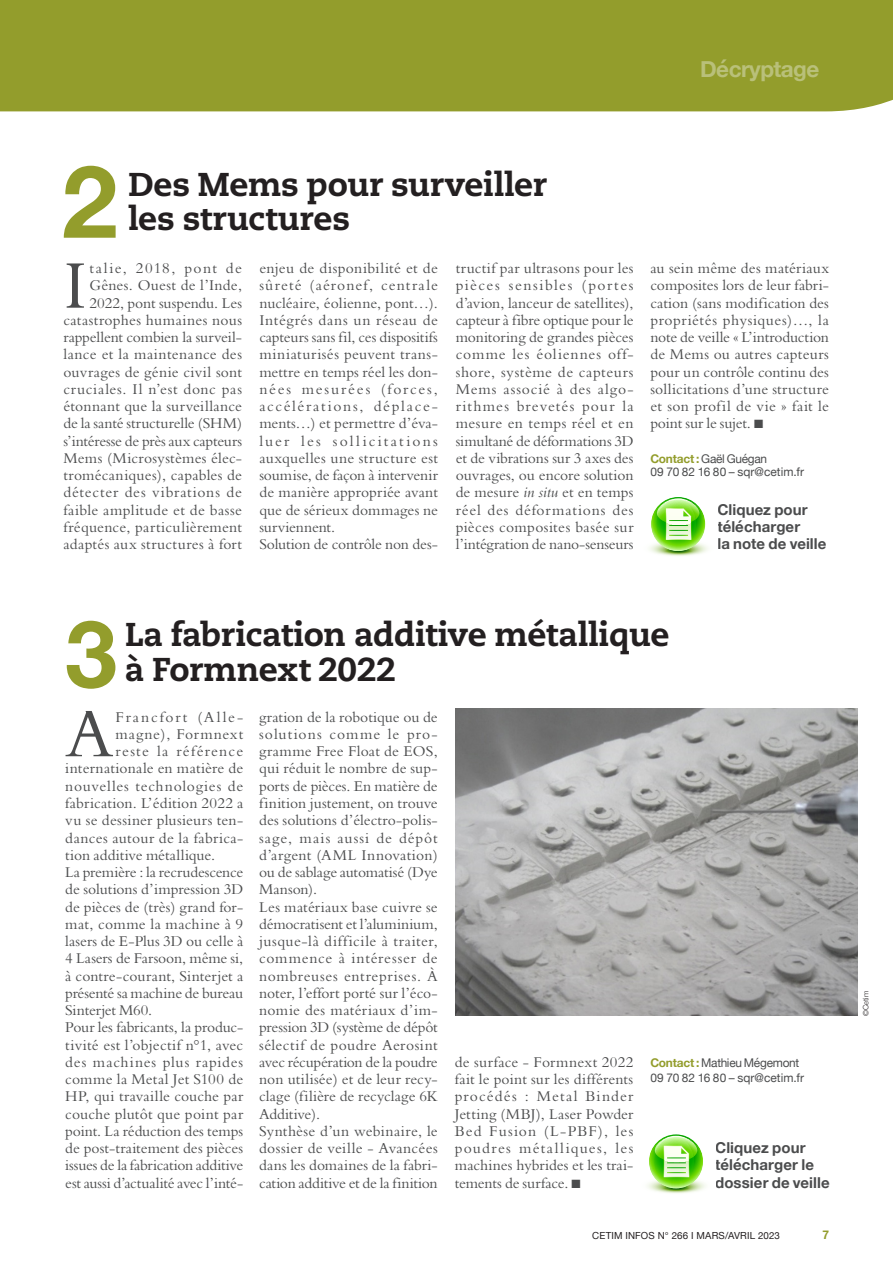
<style>
.page{position:relative;width:893px;height:1263px;background:#fff}
.page>*{position:absolute;margin:0;border:0;box-sizing:border-box;transform-origin:0 0}
.t1{font:71.1px "Bembo";color:#4b4c4d}
.t2{font:800 33px/34.5px "Caecilia";letter-spacing:-.01em;color:#231f20}
.t3{font:700 22.5px "Helvetica Neue";letter-spacing:-.025em;color:#b9c07a}
.t4{font:15.6px/17.2px "Bembo";letter-spacing:.01em;color:#4b4c4d;text-align:justify}
.t5{font:15.6px "Bembo";letter-spacing:-.015em;color:#4b4c4d}
.t6{font:15.6px "Bembo";letter-spacing:-.01em;color:#4b4c4d}
.t7{font:15.6px "Bembo";letter-spacing:.045em;color:#4b4c4d}
.t8{font:15.6px "Bembo";letter-spacing:.05em;color:#4b4c4d}
.t9{font:15.6px "Bembo";letter-spacing:.08em;color:#4b4c4d}
.t10{font:15.6px "Bembo";letter-spacing:.13em;color:#4b4c4d}
.t11{font:15.6px "Bembo";letter-spacing:.06em;color:#4b4c4d}
.t12{font:700 15px/17.2px "Helvetica Neue";letter-spacing:.005em;color:#4b4c4d}
.t13{font:12px/15px "Helvetica Neue";letter-spacing:-.02em;color:#4b4c4d}
.t14{font:700 12px "Helvetica Neue";color:#939d2c}
.t15{font:9.75px "Helvetica Neue";letter-spacing:.015em;color:#231f20}
.t16{font:300 7.5px "Helvetica Neue";letter-spacing:-.005em;color:#231f20}
.s1{font-style:italic}
.s2{font-weight:700;color:#939d2c}
</style>
<div class="page">
<div style="left:0;top:0;width:893px;height:111px;background:#939d2c"></div>
<svg style="left:64px;top:166px;width:52px;height:72px"></svg>
<svg style="left:647px;top:1135px;width:59px;height:58px"></svg>
<svg style="left:67px;top:621px;width:48px;height:68px"></svg>
<img style="left:456px;top:709px;width:401px;height:307px">
<svg style="left:649px;top:498px;width:59px;height:58px"></svg>
<h3 class="t3" style="left:700px;top:52px;width:121px">Décryptage</h3>
<h2 class="t2" style="left:128px;top:167px;width:420px">Des Mems pour surveiller les structures</h2>
<p class="t4" style="left:63px;top:259px;width:180px;text-align:right">talie, 2018, pont de<br>Gênes. Ouest de l’Inde,<br>2022, pont suspendu. Les catastrophes humaines nous rappellent combien la surveil&shy;lance et la maintenance des ouvrages de génie civil sont cruciales. Il n’est donc pas étonnant que la surveillance de la santé structurelle (SHM) s’intéresse de près aux capteurs<br>Mems (Microsystèmes élec&shy;tromécaniques), capables de détecter des vibrations de faible amplitude et de basse fréquence, particulièrement adaptés aux structures à fort</p>
<p class="t4" style="left:259px;top:259px;width:180px;text-align:left">enjeu de disponibilité et de sûreté (aéronef, centrale nucléaire, éolienne, pont…).<br>Intégrés dans un réseau de capteurs sans fil, ces dispositifs miniaturisés peuvent trans&shy;mettre en temps réel les don&shy;nées mesurées (forces, accélérations, déplace&shy;ments…) et permettre d’éva&shy;luer les sollicitations auxquelles une structure est soumise, de façon à intervenir de manière appropriée avant que de sérieux dommages ne surviennent.<br>Solution de contrôle non des-</p>
<p class="t4" style="left:456px;top:259px;width:179px">tructif par ultrasons pour les pièces sensibles (portes d’avion, lanceur de satellites), capteur à fibre optique pour le monitoring de grandes pièces comme les éoliennes off&shy;shore, système de capteurs Mems associé à des algo&shy;rithmes brevetés pour la mesure en temps réel et en simultané de déformations 3D et de vibrations sur 3 axes des ouvrages, ou encore solution de mesure <span class="s1">in situ</span> et en temps réel des déformations des pièces composites basée sur l’intégration de nano-senseurs</p>
<h1 class="t1" style="left:63px;top:244px;width:25px">I</h1>
<p class="t4" style="left:650px;top:259px;width:180px">au sein même des matériaux composites lors de leur fabri&shy;cation (sans modification des propriétés physiques)…, la note de veille « L’introduction de Mems ou autres capteurs pour un contrôle continu des sollicitations d’une structure et son profil de vie » fait le point sur le sujet. ■</p>
<p class="t13" style="left:650px;top:453px;width:155px;line-height:13.5px"><span class="s2">Contact :</span> Gaël Guégan<br>09 70 82 16 80 – sqr@cetim.fr</p>
<p class="t12" style="left:717px;top:501px;width:111px">Cliquez pour télécharger<br>la note de veille</p>
<h2 class="t2" style="left:125px;top:618px;width:546px">La fabrication additive métallique à Formnext 2022</h2>
<h1 class="t1" style="left:65px;top:692px;width:50px">A</h1>
<p class="t10" style="left:116px;top:708px;width:129px">Francfort (Alle-</p>
<p class="t11" style="left:116px;top:725px;width:129px">magne), Formnext</p>
<p class="t9" style="left:116px;top:742px;width:129px">reste la référence</p>
<p class="t4" style="left:65px;top:760px;width:179px">internationale en matière de</p>
<p class="t7" style="left:65px;top:777px;width:179px">nouvelles technologies de</p>
<p class="t4" style="left:65px;top:794px;width:179px">fabrication. L’édition 2022 a</p>
<p class="t4" style="left:65px;top:811px;width:179px">vu se dessiner plusieurs ten-</p>
<p class="t4" style="left:65px;top:829px;width:179px">dances autour de la fabrica-</p>
<p class="t4" style="left:65px;top:846px;width:152px">tion additive métallique.</p>
<p class="t5" style="left:65px;top:863px;width:179px">La première : la recrudescence</p>
<p class="t4" style="left:65px;top:880px;width:179px">de solutions d’impression 3D</p>
<p class="t4" style="left:65px;top:898px;width:179px">de pièces de (très) grand for-</p>
<p class="t4" style="left:65px;top:915px;width:179px">mat, comme la machine à 9</p>
<p class="t4" style="left:65px;top:932px;width:179px">lasers de E-Plus 3D ou celle à</p>
<p class="t6" style="left:65px;top:949px;width:179px">4 Lasers de Farsoon, même si,</p>
<p class="t4" style="left:65px;top:967px;width:179px">à contre-courant, Sinterjet a</p>
<p class="t5" style="left:65px;top:984px;width:179px">présenté sa machine de bureau</p>
<p class="t5" style="left:65px;top:1001px;width:88px">Sinterjet M60.</p>
<p class="t6" style="left:65px;top:1018px;width:179px">Pour les fabricants, la produc-</p>
<p class="t4" style="left:65px;top:1036px;width:179px">tivité est l’objectif n°1, avec</p>
<p class="t8" style="left:65px;top:1053px;width:179px">des machines plus rapides</p>
<p class="t4" style="left:65px;top:1070px;width:179px">comme la Metal Jet S100 de</p>
<p class="t4" style="left:65px;top:1087px;width:179px">HP, qui travaille couche par</p>
<p class="t4" style="left:65px;top:1105px;width:179px">couche plutôt que point par</p>
<p class="t6" style="left:65px;top:1122px;width:179px">point. La réduction des temps</p>
<p class="t4" style="left:65px;top:1139px;width:179px">de post-traitement des pièces</p>
<p class="t5" style="left:65px;top:1156px;width:179px">issues de la fabrication additive</p>
<p class="t5" style="left:65px;top:1173px;width:179px">est aussi d’actualité avec l’inté-</p>
<p class="t4" style="left:259px;top:708px;width:180px;text-align:left">gration de la robotique ou de solutions comme le pro&shy;gramme Free Float de EOS, qui réduit le nombre de sup&shy;ports de pièces. En matière de finition justement, on trouve des solutions d’électro-polis&shy;sage, mais aussi de dépôt d’argent (AML Innovation) ou de sablage automatisé (Dye<br>Manson).<br>Les matériaux base cuivre se démocratisent et l’aluminium, jusque-là difficile à traiter, commence à intéresser de nombreuses entreprises. À noter, l’effort porté sur l’éco&shy;nomie des matériaux d’im&shy;pression 3D (système de dépôt sélectif de poudre Aerosint avec récupération de la poudre non utilisée) et de leur recy&shy;clage (filière de recyclage 6K<br>Additive).<br>Synthèse d’un webinaire, le dossier de veille - Avancées dans les domaines de la fabri&shy;cation additive et de la finition</p>
<p class="t4" style="left:455px;top:1053px;width:180px">de surface - Formnext 2022 fait le point sur les différents procédés : Metal Binder Jetting (MBJ), Laser Powder Bed Fusion (L-PBF), les poudres métalliques, les machines hybrides et les trai&shy;tements de surface. ■</p>
<p class="t13" style="left:650px;top:1056px;width:155px"><span class="s2">Contact :</span> Mathieu Mégemont<br>09 70 82 16 80 – sqr@cetim.fr</p>
<p class="t12" style="left:715px;top:1139px;width:116px">Cliquez pour télécharger le dossier de veille</p>
<p class="t15" style="left:592px;top:1229px;width:189px">CETIM INFOS N° 266 I MARS/AVRIL 2023</p>
<p class="t14" style="left:822px;top:1225px;width:8px">7</p>
<p class="t16" style="left:860px;top:1016px;width:26px;rotate:-90deg">©Cetim</p>
</div>
